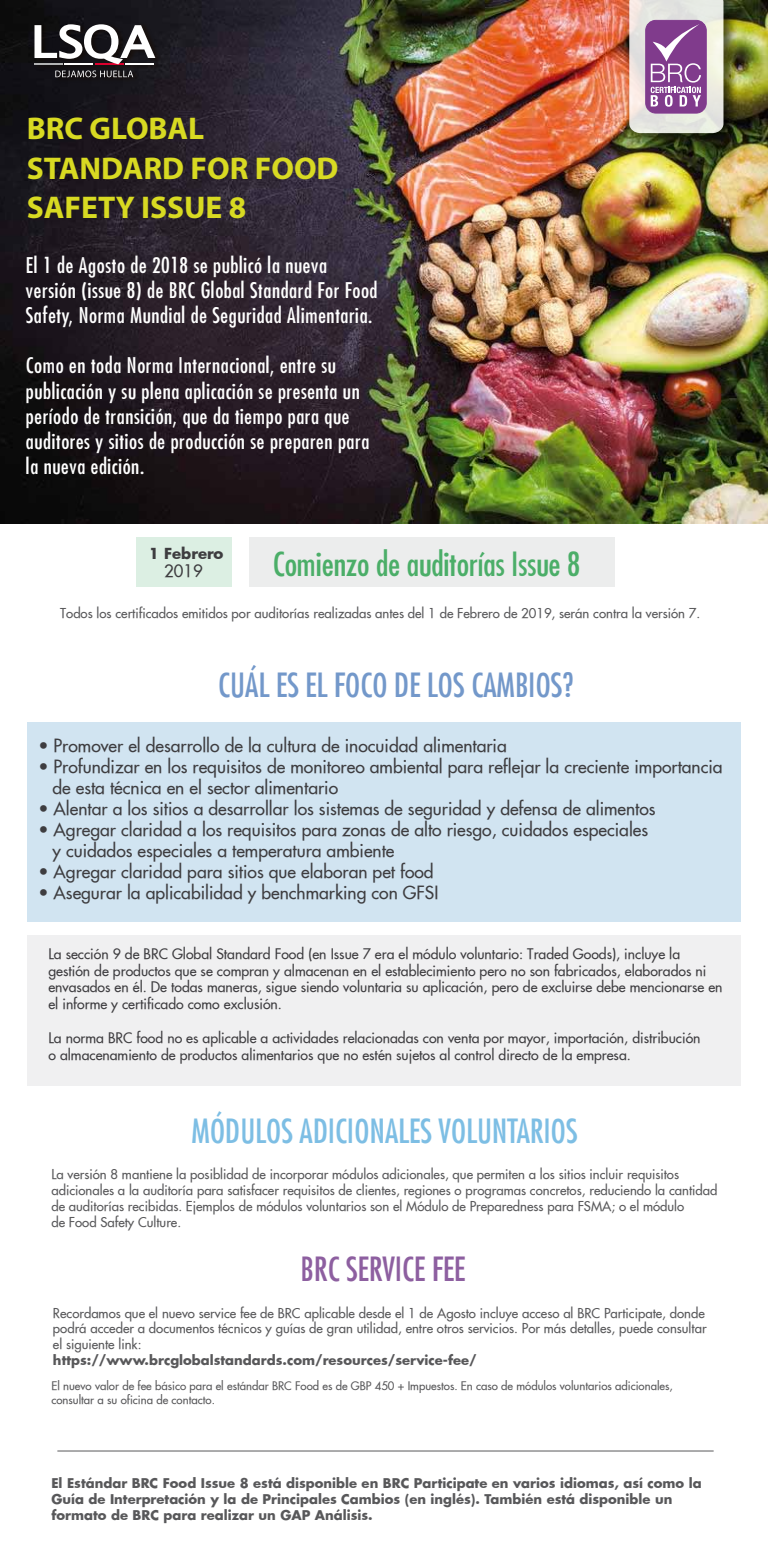
<style>
.page{position:relative;width:768px;height:1556px;background:#fff}
.page>*{position:absolute;margin:0;border:0;box-sizing:border-box;transform-origin:0 0}
.t1{font:condensed 32.38px "Futura";color:#7dbee4}
.t2{font:condensed 32.38px "Futura";color:#4bae68}
.t3{font:condensed 32.38px "Futura";color:#7398ca}
.t4{font:condensed 32.38px "Futura";color:#8d5fa0}
.t5{font:700 31.5px/39.4px "Myriad Pro";color:#d8da22}
.t6{font:condensed 21px/25.2px "Futura";letter-spacing:.03em;color:#fff}
.t7{font:17.5px/21px "Futura";color:#3e3d40}
.t8{font:16.62px "Futura";color:#3e3d40}
.t9{font:700 14.88px "Futura";color:#3e3d40}
.t10{font:14px/16.8px "Futura";color:#3e3d40}
.t11{font:13.12px/15.8px "Futura";color:#58585a}
.t12{font:700 13.12px/15.8px "Futura";color:#58585a}
.t13{font:11.38px/13.7px "Futura";color:#58585a}
</style>
<div class="page">
<img style="left:0;top:0;width:767px;height:523px">
<div style="left:27px;top:722px;width:713px;height:200px;background:#d1e4f1"></div>
<div style="left:27px;top:935px;width:713px;height:151px;background:#f0f0f1"></div>
<div style="left:137px;top:537px;width:95px;height:50px;background:#dcefe3"></div>
<div style="left:248px;top:537px;width:366px;height:50px;background:#eceded"></div>
<hr style="left:57px;top:1450px;width:656px;height:1px;background:#58585a">
<img style="left:32px;top:21px;width:132px;height:64px">
<svg style="left:55px;top:70px;width:78px;height:7px"></svg>
<hr style="left:34px;top:63px;width:29px;height:2px;background:#b1b3b4">
<hr style="left:125px;top:63px;width:29px;height:2px;background:#fff">
<hr style="left:65px;top:63px;width:28px;height:2px;background:#fff">
<hr style="left:95px;top:63px;width:28px;height:2px;background:#dc002e">
<svg style="left:34px;top:24px;width:121px;height:40px"></svg>
<img style="left:621px;top:1px;width:122px;height:152px">
<svg style="left:629px;top:1px;width:94px;height:132px;background:#c2a7c1"></svg>
<hr style="left:592px;top:0;width:174px;height:1px;background:#f6f5f5">
<h2 class="t5" style="left:27px;top:108px;width:313px">BRC GLOBAL<br>STANDARD FOR FOOD<br>SAFETY ISSUE 8</h2>
<h3 class="t6" style="left:26px;top:252px;width:353px">El 1 de Agosto de 2018 se publicó la nueva versión (issue 8) de BRC Global Standard For Food<br>Safety, Norma Mundial de Seguridad Alimentaria.</h3>
<h3 class="t6" style="left:26px;top:353px;width:344px">Como en toda Norma Internacional, entre su publicación y su plena aplicación se presenta un período de transición, que da tiempo para que auditores y sitios de producción se preparen para la nueva edición.</h3>
<p class="t9" style="left:149px;top:543px;width:76px">1 Febrero</p>
<p class="t8" style="left:164px;top:560px;width:40px">2019</p>
<h1 class="t2" style="left:272px;top:543px;width:309px">Comienzo de auditorías Issue 8</h1>
<p class="t11" style="left:60px;top:605px;width:641px">Todos los certificados emitidos por auditorías realizadas antes del 1 de Febrero de 2019, serán contra la versión 7.</p>
<h1 class="t3" style="left:218px;top:665px;width:356px">CUÁL ES EL FOCO DE LOS CAMBIOS?</h1>
<h3 class="t7" style="left:38px;top:735px;width:469px">• Promover el desarrollo de la cultura de inocuidad alimentaria</h3>
<h3 class="t7" style="left:52px;top:756px;width:671px;text-indent:-14px">• Profundizar en los requisitos de monitoreo ambiental para reflejar la creciente importancia de esta técnica en el sector alimentario</h3>
<h3 class="t7" style="left:38px;top:798px;width:618px">• Alentar a los sitios a desarrollar los sistemas de seguridad y defensa de alimentos</h3>
<h3 class="t7" style="left:52px;top:819px;width:597px;text-indent:-14px">• Agregar claridad a los requisitos para zonas de alto riesgo, cuidados especiales y cuidados especiales a temperatura ambiente</h3>
<h3 class="t7" style="left:38px;top:861px;width:396px">• Agregar claridad para sitios que elaboran pet food</h3>
<h3 class="t7" style="left:38px;top:882px;width:401px">• Asegurar la aplicabilidad y benchmarking con GFSI</h3>
<p class="t10" style="left:48px;top:945px;width:675px">La sección 9 de BRC Global Standard Food (en Issue 7 era el módulo voluntario: Traded Goods), incluye la gestión de productos que se compran y almacenan en el establecimiento pero no son fabricados, elaborados ni envasados en él. De todas maneras, sigue siendo voluntaria su aplicación, pero de excluirse debe mencionarse en el informe y certificado como exclusión.</p>
<p class="t10" style="left:48px;top:1029px;width:653px">La norma BRC food no es aplicable a actividades relacionadas con venta por mayor, importación, distribución o almacenamiento de productos alimentarios que no estén sujetos al control directo de la empresa.</p>
<h1 class="t1" style="left:192px;top:1110px;width:387px">MÓDULOS ADICIONALES VOLUNTARIOS</h1>
<p class="t11" style="left:51px;top:1166px;width:667px">La versión 8 mantiene la posiblidad de incorporar módulos adicionales, que permiten a los sitios incluir requisitos adicionales a la auditoría para satisfacer requisitos de clientes, regiones o programas concretos, reduciendo la cantidad de auditorías recibidas. Ejemplos de módulos voluntarios son el Módulo de Preparedness para FSMA; o el módulo<br>de Food Safety Culture.</p>
<h1 class="t4" style="left:300px;top:1248px;width:166px">BRC SERVICE FEE</h1>
<p class="t11" style="left:53px;top:1304px;width:654px">Recordamos que el nuevo service fee de BRC aplicable desde el 1 de Agosto incluye acceso al BRC Participate, donde podrá acceder a documentos técnicos y guías de gran utilidad, entre otros servicios. Por más detalles, puede consultar el siguiente link:</p>
<p class="t12" style="left:53px;top:1351px;width:425px">https://www.brcglobalstandards.com/resources/service-fee/</p>
<p class="t13" style="left:51px;top:1379px;width:622px">El nuevo valor de fee básico para el estándar BRC Food es de GBP 450 + Impuestos. En caso de módulos voluntarios adicionales, consultar a su oficina de contacto.</p>
<p class="t12" style="left:51px;top:1475px;width:651px">El Estándar BRC Food Issue 8 está disponible en BRC Participate en varios idiomas, así como la<br>Guía de Interpretación y la de Principales Cambios (en inglés). También está disponible un formato de BRC para realizar un GAP Análisis.</p>
</div>
